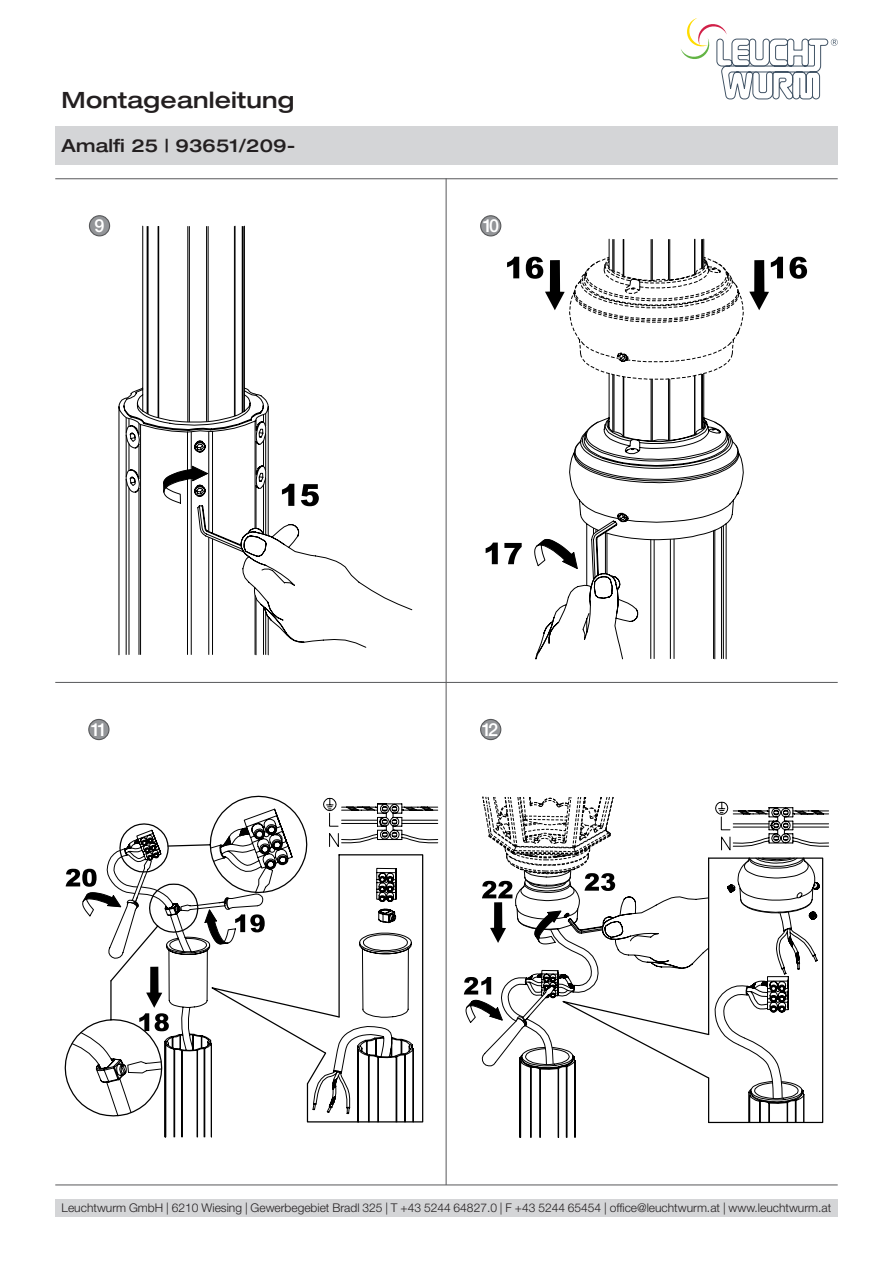
<style>
.page{position:relative;width:893px;height:1263px;background:#fff}
.page>*{position:absolute;margin:0;border:0;box-sizing:border-box;transform-origin:0 0}
.t1{font:500 expanded 22.5px "Helvetica Neue LT Pro";letter-spacing:.01em;color:#231f20}
.t2{font:500 expanded 18px "Helvetica Neue LT Pro";letter-spacing:.01em;color:#231f20}
.t3{font:500 18px "Helvetica Neue LT Pro";color:#fff}
.t4{font:300 12px "Helvetica Neue LT Pro";color:#231f20}
</style>
<div class="page">
<div style="left:55px;top:126px;width:783px;height:39px;background:#d4d5d7"></div>
<div style="left:55px;top:1199px;width:783px;height:17px;background:#d4d5d7"></div>
<svg style="left:681px;top:18px;width:157px;height:81px"></svg>
<hr style="left:55px;top:682px;width:783px;height:1px;background:#57585a">
<hr style="left:55px;top:1184px;width:783px;height:1px;background:#57585a">
<hr style="left:55px;top:178px;width:783px;height:1px;background:#57585a">
<hr style="left:446px;top:178px;width:1px;height:1007px;background:#57585a">
<div style="left:89px;top:216px;width:21px;height:20px;background:#939598;border-radius:50%"></div>
<div style="left:89px;top:215px;width:21px;height:21px;border:1px solid #57585a;border-radius:50%"></div>
<div style="left:89px;top:719px;width:20px;height:21px;background:#939598;border-radius:50%"></div>
<div style="left:88px;top:719px;width:22px;height:21px;border:1px solid #57585a;border-radius:50%"></div>
<div style="left:481px;top:719px;width:20px;height:21px;background:#939598;border-radius:50%"></div>
<div style="left:480px;top:719px;width:21px;height:21px;border:1px solid #57585a;border-radius:50%"></div>
<div style="left:481px;top:216px;width:20px;height:20px;background:#939598;border-radius:50%"></div>
<div style="left:480px;top:215px;width:21px;height:21px;border:1px solid #57585a;border-radius:50%"></div>
<svg style="left:118px;top:226px;width:151px;height:429px"></svg>
<hr style="left:265px;top:434px;width:1px;height:36px;background:#000">
<hr style="left:265px;top:612px;width:1px;height:43px;background:#000">
<hr style="left:126px;top:435px;width:1px;height:42px;background:#000">
<hr style="left:126px;top:479px;width:1px;height:176px;background:#000">
<hr style="left:263px;top:606px;width:1px;height:49px;background:#000">
<svg style="left:129px;top:444px;width:1px;height:26px"></svg>
<hr style="left:129px;top:488px;width:1px;height:167px;background:#000">
<hr style="left:139px;top:445px;width:1px;height:32px;background:#000">
<hr style="left:139px;top:490px;width:1px;height:165px;background:#000">
<hr style="left:255px;top:421px;width:1px;height:107px;background:#000">
<hr style="left:255px;top:595px;width:1px;height:60px;background:#000">
<hr style="left:212px;top:431px;width:1px;height:102px;background:#000">
<hr style="left:212px;top:539px;width:1px;height:116px;background:#000">
<hr style="left:208px;top:431px;width:1px;height:100px;background:#000">
<hr style="left:208px;top:537px;width:1px;height:118px;background:#000">
<hr style="left:191px;top:432px;width:1px;height:223px;background:#000">
<hr style="left:140px;top:424px;width:1px;height:231px;background:#000">
<hr style="left:187px;top:432px;width:1px;height:223px;background:#000">
<hr style="left:243px;top:226px;width:1px;height:186px;background:#000">
<hr style="left:147px;top:226px;width:1px;height:188px;background:#000">
<hr style="left:242px;top:226px;width:1px;height:187px;background:#000">
<hr style="left:148px;top:226px;width:1px;height:188px;background:#000">
<hr style="left:188px;top:226px;width:1px;height:196px;background:#000">
<hr style="left:158px;top:226px;width:1px;height:192px;background:#000">
<hr style="left:234px;top:226px;width:1px;height:190px;background:#000">
<hr style="left:208px;top:226px;width:1px;height:195px;background:#000">
<hr style="left:206px;top:226px;width:1px;height:196px;background:#000">
<hr style="left:189px;top:226px;width:1px;height:196px;background:#000">
<svg style="left:131px;top:393px;width:6px;height:2px"></svg>
<svg style="left:260px;top:412px;width:6px;height:14px"></svg>
<svg style="left:126px;top:416px;width:6px;height:17px"></svg>
<svg style="left:139px;top:422px;width:6px;height:11px"></svg>
<svg style="left:162px;top:440px;width:251px;height:208px"></svg>
<svg style="left:569px;top:239px;width:175px;height:420px"></svg>
<svg style="left:574px;top:257px;width:165px;height:122px"></svg>
<svg style="left:789px;top:257px;width:18px;height:22px"></svg>
<svg style="left:507px;top:257px;width:12px;height:21px"></svg>
<svg style="left:486px;top:543px;width:12px;height:21px"></svg>
<svg style="left:504px;top:543px;width:18px;height:21px"></svg>
<svg style="left:526px;top:257px;width:39px;height:53px"></svg>
<svg style="left:749px;top:257px;width:34px;height:53px"></svg>
<svg style="left:534px;top:534px;width:44px;height:36px"></svg>
<svg style="left:164px;top:1123px;width:48px;height:14px"></svg>
<svg style="left:64px;top:795px;width:374px;height:328px"></svg>
<svg style="left:519px;top:1080px;width:300px;height:58px"></svg>
<hr style="left:708px;top:1078px;width:1px;height:44px;background:#000">
<svg style="left:738px;top:1099px;width:82px;height:24px"></svg>
<svg style="left:526px;top:802px;width:303px;height:297px"></svg>
<svg style="left:733px;top:810px;width:96px;height:17px"></svg>
<svg style="left:464px;top:796px;width:246px;height:284px"></svg>
<h1 class="t1" style="left:62px;top:86px;width:234px">Montageanleitung</h1>
<h2 class="t2" style="left:62px;top:134px;width:235px">Amalfi 25 | 93651/209-</h2>
<h2 class="t3" style="left:95px;top:215px;width:12px">9</h2>
<h2 class="t3" style="left:482px;top:215px;width:18px">10</h2>
<h2 class="t3" style="left:91px;top:719px;width:18px">11</h2>
<h2 class="t3" style="left:481px;top:719px;width:18px">12</h2>
<p class="t4" style="left:62px;top:1200px;width:771px">Leuchtwurm GmbH | 6210 Wiesing | Gewerbegebiet Bradl 325 | T +43 5244 64827.0 | F +43 5244 65454 | office@leuchtwurm.at | www.leuchtwurm.at</p>
</div>
